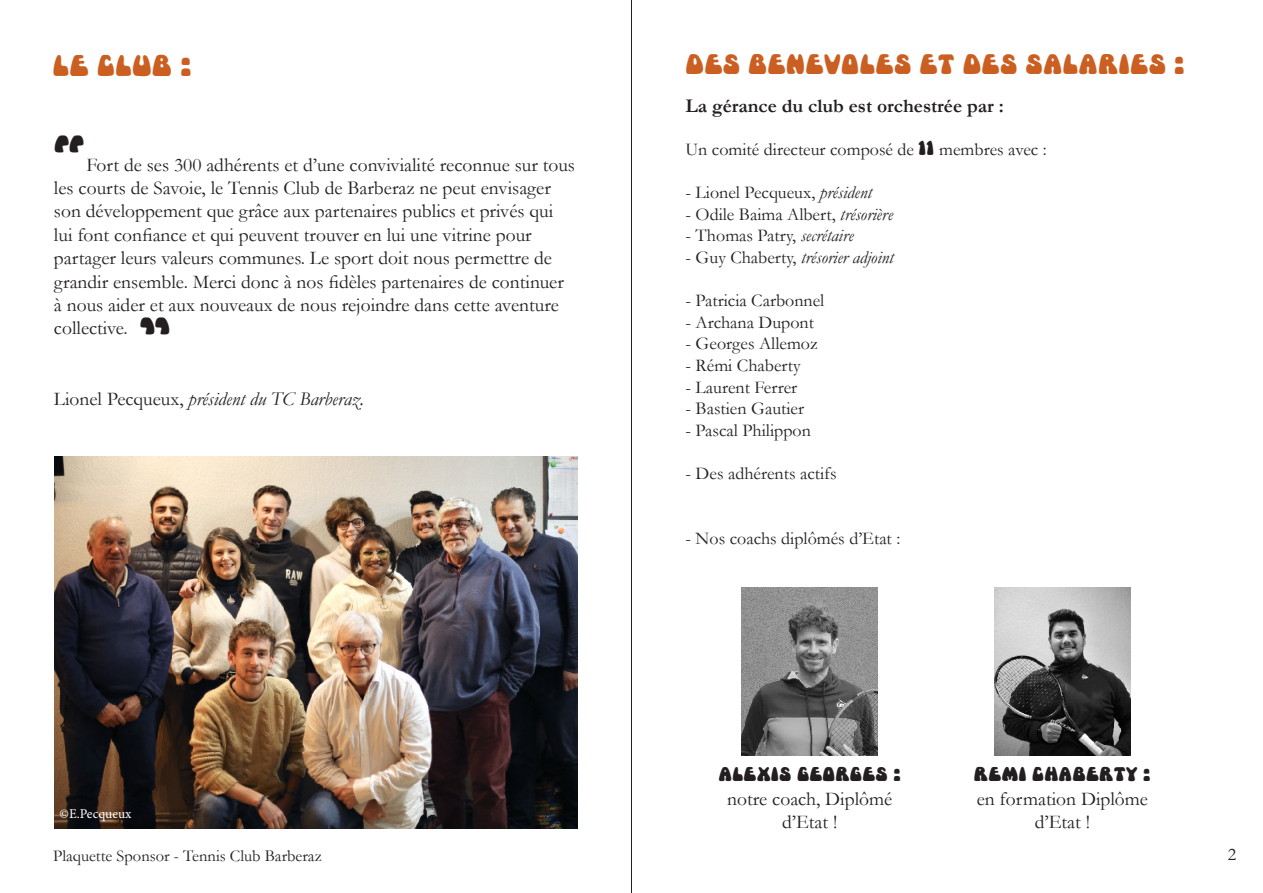
<style>
.page{position:relative;width:1263px;height:893px;background:#fff}
.page>*{position:absolute;margin:0;border:0;box-sizing:border-box;transform-origin:0 0}
.t1{font:45px "Mama";color:#231f20}
.t2{font:27px "Mama";color:#cb5f21}
.t3{font:25.5px "Mama";color:#cb5f21}
.t4{font:19.5px/23.4px "Garamond";color:#231f20;text-align:center}
.t5{font:italic 19.5px "Garamond";color:#231f20}
.t6{font:700 19.5px "Garamond";color:#231f20}
.t7{font:18px "Garamond";color:#231f20}
.t8{font:italic 18px "Garamond";color:#231f20}
.t9{font:18px "Mama";color:#231f20}
.t10{font:16.5px "Garamond";color:#231f20}
.t11{font:13.5px "Minion Pro";color:#fff}
.s1{font-style:normal}
.s2{font-family:"Mama"}
.s3{font-style:italic}
</style>
<div class="page">
<hr style="left:631px;top:0;width:1px;height:893px;background:#231f20">
<img style="left:54px;top:456px;width:523px;height:372px">
<img style="left:741px;top:588px;width:137px;height:167px">
<img style="left:994px;top:588px;width:136px;height:167px">
<h2 class="t2" style="left:53px;top:54px;width:141px">LE CLUB :</h2>
<h3 class="t3" style="left:685px;top:54px;width:501px">DES BENEVOLES ET DES SALARIES :</h3>
<h1 class="t1" style="left:54px;top:135px;width:34px">“</h1>
<p class="t4" style="left:54px;top:153px;width:522px;text-align:left;text-indent:32px">Fort de ses 300 adhérents et d’une convivialité reconnue sur tous les courts de Savoie, le Tennis Club de Barberaz ne peut envisager son développement que grâce aux partenaires publics et privés qui lui font confiance et qui peuvent trouver en lui une vitrine pour partager leurs valeurs communes. Le sport doit nous permettre de grandir ensemble. Merci donc à nos fidèles partenaires de continuer à nous aider et aux nouveaux de nous rejoindre dans cette aventure collective.</p>
<h1 class="t1" style="left:140px;top:317px;width:34px">”</h1>
<p class="t5" style="left:54px;top:387px;width:311px"><span class="s1">Lionel Pecqueux,</span> président du TC Barberaz.</p>
<p class="t11" style="left:60px;top:805px;width:74px">©E.Pecqueux</p>
<p class="t6" style="left:685px;top:94px;width:320px">La gérance du club est orchestrée par :</p>
<p class="t7" style="left:685px;top:139px;width:363px">Un comité directeur composé de <span class="s2">11</span> membres avec :</p>
<p class="t7" style="left:685px;top:182px;width:188px">- Lionel Pecqueux, <span class="s3">président</span></p>
<p class="t7" style="left:685px;top:203px;width:209px">- Odile Baima Albert, <span class="s3">trésorière</span></p>
<p class="t7" style="left:685px;top:225px;width:170px">- Thomas Patry, <span class="s3">secrétaire</span></p>
<p class="t8" style="left:685px;top:247px;width:210px"><span class="s1">- Guy Chaberty,</span> trésorier adjoint</p>
<p class="t7" style="left:685px;top:290px;width:140px">- Patricia Carbonnel</p>
<p class="t7" style="left:685px;top:311px;width:130px">- Archana Dupont</p>
<p class="t7" style="left:685px;top:333px;width:134px">- Georges Allemoz</p>
<p class="t7" style="left:685px;top:355px;width:117px">- Rémi Chaberty</p>
<p class="t7" style="left:685px;top:376px;width:113px">- Laurent Ferrer</p>
<p class="t7" style="left:685px;top:398px;width:120px">- Bastien Gautier</p>
<p class="t7" style="left:685px;top:419px;width:127px">- Pascal Philippon</p>
<p class="t7" style="left:685px;top:463px;width:153px">- Des adhérents actifs</p>
<p class="t7" style="left:685px;top:527px;width:216px">- Nos coachs diplômés d’Etat :</p>
<p class="t9" style="left:718px;top:767px;width:184px">ALEXIS GEORGES :</p>
<p class="t4" style="left:727px;top:787px;width:167px">notre coach, Diplômé d’Etat !</p>
<p class="t9" style="left:974px;top:767px;width:178px">REMI CHABERTY :</p>
<p class="t4" style="left:977px;top:787px;width:173px">en formation Diplôme d’Etat !</p>
<p class="t10" style="left:53px;top:845px;width:270px">Plaquette Sponsor - Tennis Club Barberaz</p>
<p class="t7" style="left:1228px;top:843px;width:10px">2</p>
</div>
